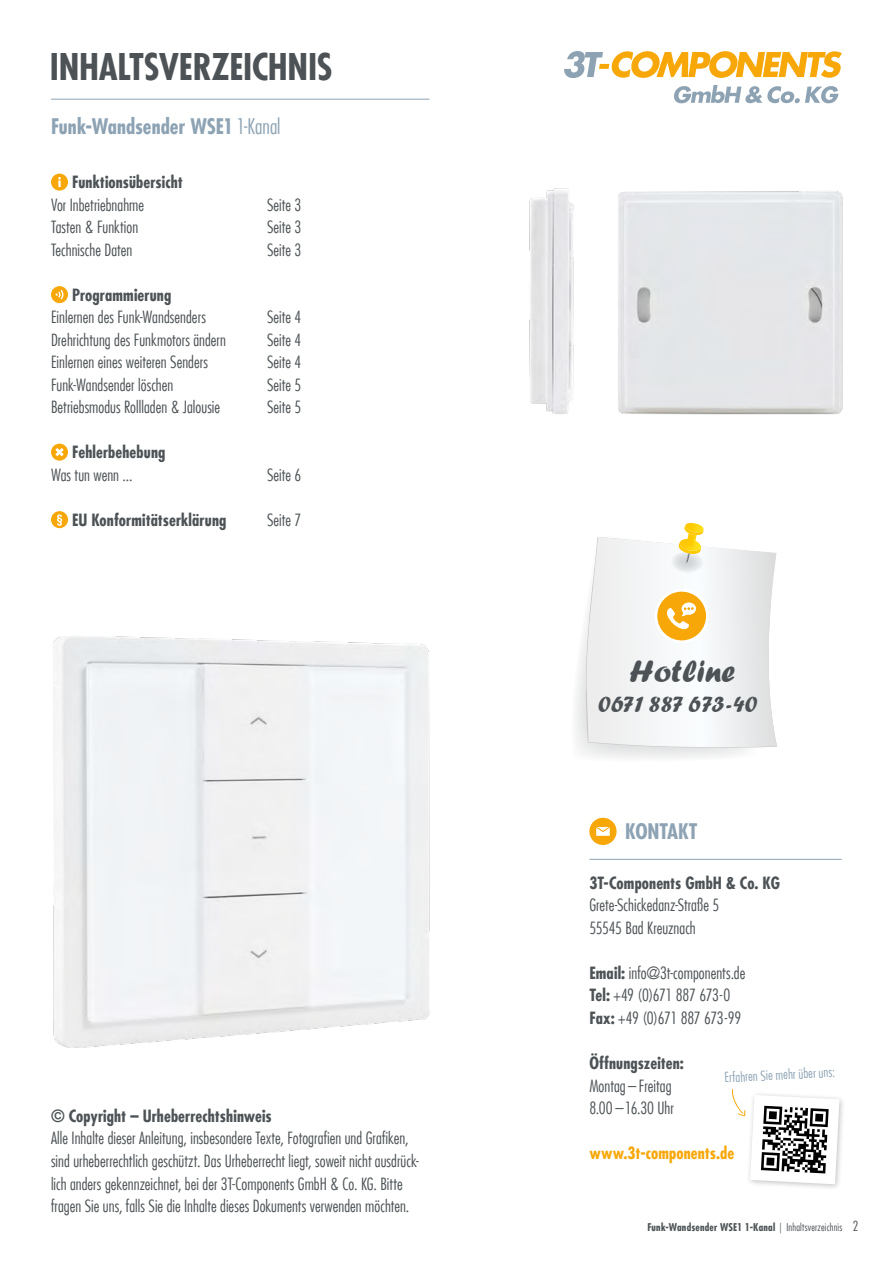
<style>
.page{position:relative;width:893px;height:1263px;background:#fff}
.page>*{position:absolute;margin:0;border:0;box-sizing:border-box;transform-origin:0 0}
.t1{font:700 condensed 36px "Futura LT";letter-spacing:-.01em;color:#4c5255}
.t2{font:32.1px "Forte";color:#4c5255}
.t3{font:24px "Forte";color:#4c5255}
.t4{font:700 condensed 21px "Futura LT";letter-spacing:-.005em;color:#8da3b4}
.t5{font:300 condensed 16.5px/22.5px "Futura LT";letter-spacing:.005em;color:#4c5255}
.t6{font:700 condensed 16.5px "Futura LT";letter-spacing:.005em;color:#4c5255}
.t7{font:700 condensed 16.5px "Futura LT";letter-spacing:.005em;color:#f7a707}
.t8{font:300 condensed 13.5px "Futura LT";color:#8da3b4}
.t9{font:700 condensed 10.5px "Futura LT";letter-spacing:.025em;color:#4c5255}
.s1{font-weight:300}
.s2{font-weight:700}
.s3{font-weight:300;font-size:13.5px}
</style>
<div class="page">
<svg style="left:564px;top:51px;width:278px;height:27px"></svg>
<svg style="left:674px;top:85px;width:164px;height:18px"></svg>
<hr style="left:51px;top:99px;width:378px;height:1px;background:#8da3b4">
<div style="left:51px;top:174px;width:17px;height:17px;background:#f7a707;border-radius:50%"></div>
<svg style="left:58px;top:177px;width:3px;height:10px"></svg>
<div style="left:51px;top:286px;width:17px;height:17px;background:#f7a707;border-radius:50%"></div>
<svg style="left:55px;top:290px;width:8px;height:9px"></svg>
<div style="left:51px;top:444px;width:17px;height:17px;background:#f7a707;border-radius:50%"></div>
<svg style="left:55px;top:448px;width:9px;height:8px"></svg>
<div style="left:51px;top:511px;width:17px;height:17px;background:#f7a707;border-radius:50%"></div>
<svg style="left:57px;top:514px;width:5px;height:12px"></svg>
<svg style="left:576px;top:661px;width:170px;height:97px;fill:#eff0f0"></svg>
<div style="left:746px;top:1091px;width:100px;height:100px;background:#000;opacity:.25"></div>
<svg style="left:732px;top:1089px;width:107px;height:95px"></svg>
<svg style="left:581px;top:523px;width:196px;height:225px"></svg>
<img style="left:53px;top:636px;width:377px;height:412px">
<img style="left:529px;top:188px;width:45px;height:226px">
<img style="left:618px;top:191px;width:225px;height:224px">
<div style="left:589px;top:818px;width:28px;height:27px;background:#f7a707;border-radius:50%"></div>
<svg style="left:596px;top:827px;width:14px;height:9px"></svg>
<hr style="left:589px;top:859px;width:253px;height:1px;background:#8da3b4">
<h1 class="t1" style="left:50px;top:44px;width:284px">INHALTSVERZEICHNIS</h1>
<p class="t4" style="left:51px;top:113px;width:231px">Funk-Wandsender WSE1 <span class="s1">1-Kanal</span></p>
<p class="t6" style="left:72px;top:172px;width:112px">Funktionsübersicht</p>
<p class="t5" style="left:51px;top:193px;width:95px">Vor Inbetriebnahme</p>
<p class="t5" style="left:267px;top:193px;width:36px">Seite 3</p>
<p class="t5" style="left:51px;top:216px;width:89px">Tasten &amp; Funktion</p>
<p class="t5" style="left:267px;top:216px;width:36px">Seite 3</p>
<p class="t5" style="left:51px;top:238px;width:83px">Technische Daten</p>
<p class="t5" style="left:267px;top:238px;width:36px">Seite 3</p>
<p class="t6" style="left:72px;top:284px;width:101px">Programmierung</p>
<p class="t5" style="left:51px;top:306px;width:156px">Einlernen des Funk-Wandsenders</p>
<p class="t5" style="left:267px;top:306px;width:36px">Seite 4</p>
<p class="t5" style="left:51px;top:328px;width:176px">Drehrichtung des Funkmotors ändern</p>
<p class="t5" style="left:267px;top:328px;width:36px">Seite 4</p>
<p class="t5" style="left:51px;top:351px;width:159px">Einlernen eines weiteren Senders</p>
<p class="t5" style="left:267px;top:351px;width:36px">Seite 4</p>
<p class="t5" style="left:51px;top:373px;width:124px">Funk-Wandsender löschen</p>
<p class="t5" style="left:267px;top:373px;width:36px">Seite 5</p>
<p class="t5" style="left:51px;top:396px;width:171px">Betriebsmodus Rollladen &amp; Jalousie</p>
<p class="t5" style="left:267px;top:396px;width:36px">Seite 5</p>
<p class="t6" style="left:72px;top:442px;width:95px">Fehlerbehebung</p>
<p class="t5" style="left:51px;top:463px;width:83px">Was tun wenn ...</p>
<p class="t5" style="left:267px;top:463px;width:36px">Seite 6</p>
<p class="t6" style="left:72px;top:509px;width:156px">EU Konformitätserklärung</p>
<p class="t5" style="left:267px;top:508px;width:36px">Seite 7</p>
<p class="t6" style="left:51px;top:1106px;width:222px">© Copyright – Urheberrechtshinweis</p>
<p class="t5" style="left:51px;top:1127px;width:369px">Alle Inhalte dieser Anleitung, insbesondere Texte, Fotografien und Grafiken, sind urheberrechtlich geschützt. Das Urheberrecht liegt, soweit nicht ausdrück&shy;lich anders gekennzeichnet, bei der 3T-Components GmbH &amp; Co. KG. Bitte fragen Sie uns, falls Sie die Inhalte dieses Dokuments verwenden möchten.</p>
<h2 class="t2" style="left:630px;top:653px;width:107px">Hotline</h2>
<h3 class="t3" style="left:598px;top:690px;width:161px">0671 887 673-40</h3>
<p class="t4" style="left:625px;top:819px;width:74px">KONTAKT</p>
<p class="t6" style="left:589px;top:873px;width:192px">3T-Components GmbH &amp; Co. KG</p>
<p class="t5" style="left:589px;top:894px;width:131px">Grete-Schickedanz-Straße 5<br>55545 Bad Kreuznach</p>
<p class="t5" style="left:589px;top:961px;width:158px"><span class="s2">Email:</span> info@3t-components.de<br><span class="s2">Tel:</span> +49 (0)671 887 673-0<br><span class="s2">Fax:</span> +49 (0)671 887 673-99</p>
<p class="t6" style="left:589px;top:1053px;width:96px">Öffnungszeiten:</p>
<p class="t5" style="left:589px;top:1074px;width:86px">Montag – Freitag<br>8.00 – 16.30 Uhr</p>
<p class="t7" style="left:589px;top:1143px;width:146px">www.3t-components.de</p>
<p class="t8" style="left:724px;top:1069px;width:112px;rotate:-3deg">Erfahren Sie mehr über uns:</p>
<p class="t9" style="left:647px;top:1221px;width:213px">Funk-Wandsender WSE1 1-Kanal <span class="s1">| Inhaltsverzeichnis</span> <span class="s3">2</span></p>
</div>
